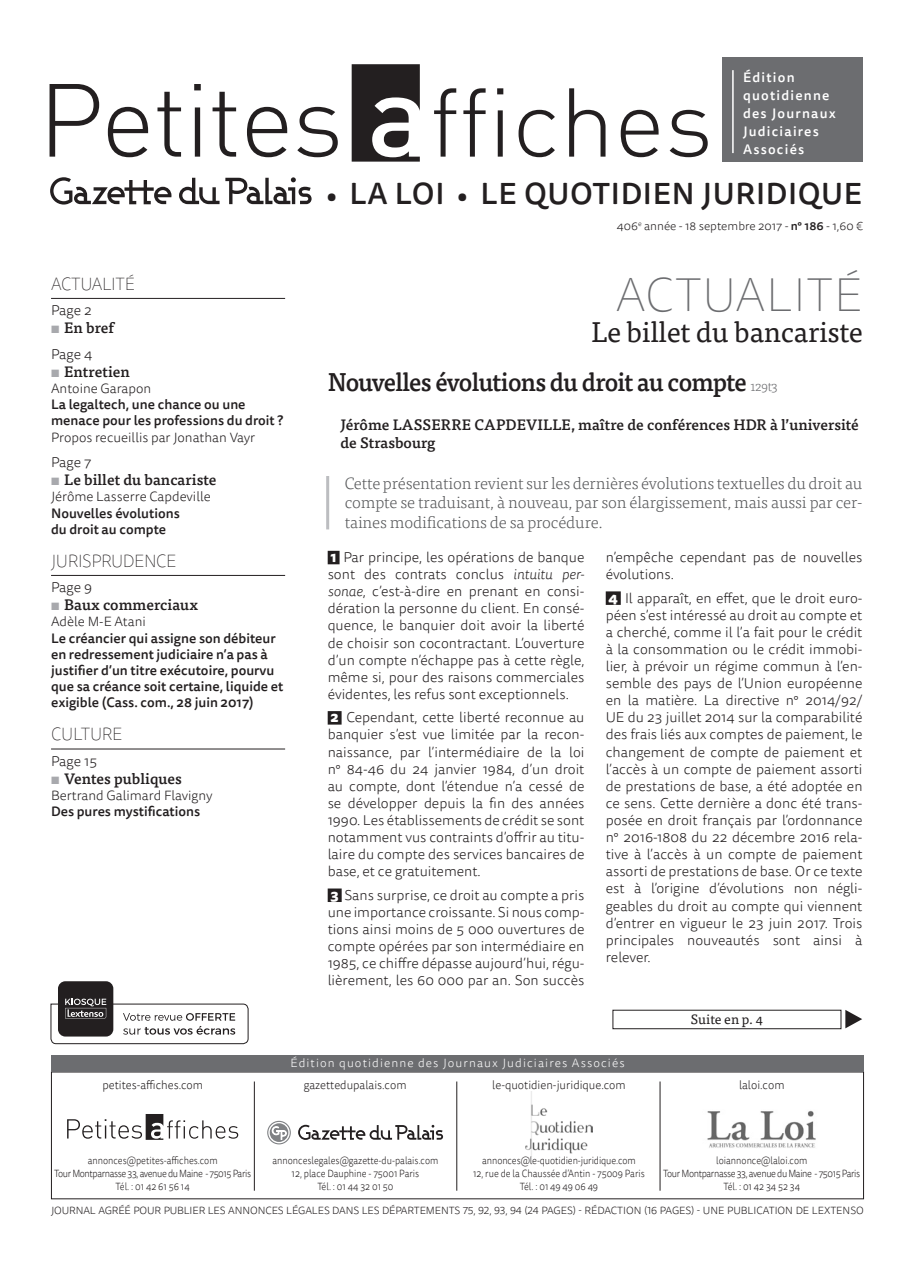
<style>
.page{position:relative;width:915px;height:1263px;background:#fff}
.page>*{position:absolute;margin:0;border:0;box-sizing:border-box;transform-origin:0 0}
.t1{font:100 48px "Tisa Sans OT";letter-spacing:.01em;color:#6c6d70}
.t2{font:500 30px "Tisa Sans OT";letter-spacing:.02em;color:#231f20}
.t3{font:28.5px "Tisa OT";letter-spacing:-.01em;color:#231f20}
.t4{font:500 25.5px "Tisa OT";letter-spacing:-.03em;color:#231f20;scale:.95 1}
.t5{font:100 18px "Tisa Sans OT";letter-spacing:-.02em;color:#231f20;scale:.95 1}
.t6{font:300 16.5px/19.5px "Tisa OT";letter-spacing:-.01em;color:#57585a;text-align:justify}
.t7{font:500 15px/18px "Tisa OT";color:#231f20}
.t8{font:300 14.25px/17.1px "Tisa Sans OT";color:#231f20;text-align:justify}
.t9{font:500 13.5px/16.2px "Tisa Sans OT";color:#231f20}
.t10{font:300 13.5px "Tisa Sans OT";color:#231f20}
.t11{font:500 13.5px/18px "Tisa Sans OT";letter-spacing:.09em;color:#fff}
.t12{font:13.5px "Tisa OT";color:#231f20}
.t13{font:300 12px "Tisa Sans OT";color:#231f20;scale:.95 1}
.t14{font:300 12px "Tisa Sans OT";letter-spacing:.09em;color:#fff}
.t15{font:300 12px "Tisa Sans OT";color:#231f20}
.t16{font:300 10.5px/12.6px "Tisa Sans OT";letter-spacing:-.04em;color:#231f20;text-align:center;scale:.88 1}
.t17{font:300 10.5px/12.6px "Tisa Sans OT";letter-spacing:-.01em;color:#231f20;text-align:center;scale:.88 1}
.t18{font:300 10.5px "Tisa Sans OT";letter-spacing:-.01em;color:#231f20}
.s1{font-weight:700;color:#a8a9ad}
.s2{font-size:27px}
.s3{font-weight:500}
.s4{font-weight:300;font-size:13.5px;color:#6c6d70}
.s5{font-weight:800;color:#fff}
.s6{font-style:italic}
</style>
<div class="page">
<div style="left:721px;top:58px;width:140px;height:104px;background:#6c6d70"></div>
<hr style="left:732px;top:70px;width:1px;height:83px;background:#fff">
<svg style="left:50px;top:84px;width:49px;height:73px"></svg>
<svg style="left:108px;top:107px;width:40px;height:50px"></svg>
<svg style="left:157px;top:92px;width:24px;height:65px"></svg>
<svg style="left:194px;top:84px;width:7px;height:73px"></svg>
<svg style="left:212px;top:92px;width:24px;height:65px"></svg>
<svg style="left:247px;top:107px;width:40px;height:50px"></svg>
<svg style="left:297px;top:107px;width:40px;height:50px"></svg>
<svg style="left:351px;top:64px;width:68px;height:98px"></svg>
<svg style="left:434px;top:88px;width:22px;height:69px"></svg>
<svg style="left:463px;top:88px;width:22px;height:69px"></svg>
<svg style="left:497px;top:88px;width:6px;height:69px"></svg>
<svg style="left:518px;top:110px;width:36px;height:47px"></svg>
<svg style="left:569px;top:88px;width:36px;height:69px"></svg>
<svg style="left:620px;top:110px;width:38px;height:47px"></svg>
<svg style="left:669px;top:110px;width:38px;height:47px"></svg>
<svg style="left:50px;top:177px;width:121px;height:28px"></svg>
<svg style="left:179px;top:178px;width:40px;height:26px"></svg>
<svg style="left:225px;top:177px;width:86px;height:27px"></svg>
<img style="left:525px;top:1091px;width:67px;height:65px">
<svg style="left:67px;top:1114px;width:171px;height:26px"></svg>
<img style="left:707px;top:1110px;width:109px;height:38px">
<hr style="left:659px;top:1081px;width:1px;height:110px;background:#231f20">
<hr style="left:456px;top:1081px;width:1px;height:110px;background:#231f20">
<hr style="left:254px;top:1081px;width:1px;height:110px;background:#231f20">
<svg style="left:269px;top:1123px;width:19px;height:19px"></svg>
<svg style="left:298px;top:1125px;width:145px;height:15px"></svg>
<svg style="left:271px;top:1126px;width:16px;height:14px"></svg>
<div style="left:267px;top:1121px;width:24px;height:23px;border:1px solid #808285;border-radius:50%"></div>
<div style="left:51px;top:1055px;width:812px;height:16px;background:#6c6d70"></div>
<div style="left:58px;top:981px;width:55px;height:55px;background:#231f20;border-radius:7px"></div>
<svg style="left:50px;top:999px;width:199px;height:45px"></svg>
<div style="left:612px;top:1010px;width:229px;height:19px;border:1px solid #231f20"></div>
<svg style="left:845px;top:1010px;width:16px;height:18px"></svg>
<hr style="left:51px;top:298px;width:234px;height:1px;background:#231f20">
<hr style="left:51px;top:575px;width:234px;height:1px;background:#231f20">
<hr style="left:51px;top:749px;width:234px;height:1px;background:#231f20">
<hr style="left:326px;top:476px;width:3px;height:53px;background:#bcbdc0">
<div style="left:327px;top:551px;width:12px;height:13px;background:#231f20"></div>
<div style="left:327px;top:711px;width:14px;height:14px;background:#231f20"></div>
<div style="left:327px;top:888px;width:14px;height:14px;background:#231f20"></div>
<div style="left:605px;top:591px;width:15px;height:14px;background:#231f20"></div>
<p class="t5" style="left:51px;top:273px;width:63px">ACTUALITÉ</p>
<p class="t8" style="left:51px;top:303px;width:42px">Page 2</p>
<p class="t7" style="left:51px;top:319px;width:64px"><span class="s1">▪</span> En bref</p>
<p class="t8" style="left:51px;top:346px;width:43px">Page 4</p>
<p class="t7" style="left:51px;top:363px;width:80px"><span class="s1">▪</span> Entretien</p>
<p class="t10" style="left:51px;top:380px;width:102px">Antoine Garapon</p>
<p class="t9" style="left:51px;top:397px;width:233px">La legaltech, une chance ou une menace pour les professions du droit ?</p>
<p class="t10" style="left:51px;top:429px;width:206px">Propos recueillis par Jonathan Vayr</p>
<p class="t8" style="left:51px;top:455px;width:42px">Page 7</p>
<p class="t7" style="left:51px;top:471px;width:167px"><span class="s1">▪</span> Le billet du bancariste</p>
<p class="t10" style="left:51px;top:489px;width:161px">Jérôme Lasserre Capdeville</p>
<p class="t9" style="left:51px;top:505px;width:130px">Nouvelles évolutions du droit au compte</p>
<p class="t5" style="left:51px;top:550px;width:133px">JU RISPRU DENCE</p>
<p class="t8" style="left:51px;top:579px;width:43px">Page 9</p>
<p class="t7" style="left:51px;top:596px;width:148px"><span class="s1">▪</span> Baux commerciaux</p>
<p class="t10" style="left:51px;top:614px;width:96px">Adèle M-E Atani</p>
<p class="t9" style="left:51px;top:630px;width:234px">Le créancier qui assigne son débiteur en redressement judiciaire n’a pas à justifier d’un titre exécutoire, pourvu que sa créance soit certaine, liquide et exigible (Cass. com., 28 juin 2017)</p>
<p class="t5" style="left:51px;top:723px;width:12px">CULTU</p>
<p class="t5" style="left:102px;top:723px;width:23px">RE</p>
<p class="t8" style="left:51px;top:753px;width:47px">Page 15</p>
<p class="t7" style="left:51px;top:770px;width:132px"><span class="s1">▪</span> Ventes publiques</p>
<p class="t10" style="left:51px;top:787px;width:163px">Bertrand Galimard Flavigny</p>
<p class="t9" style="left:51px;top:804px;width:151px">Des pures mystifications</p>
<p class="t11" style="left:742px;top:69px;width:94px">Édition quotidienne des Journaux<br>Judiciaires<br>Associés</p>
<h2 class="t2" style="left:326px;top:175px;width:537px"><span class="s2">•</span> LA LOI <span class="s2">•</span> LE QUOTIDIEN JURIDIQUE</h2>
<p class="t15" style="left:616px;top:219px;width:247px">406<sup>e</sup> année - 18 septembre 2017 - <span class="s3">n° 186</span> - 1,60 €</p>
<h1 class="t1" style="left:615px;top:267px;width:248px">ACTUALITÉ</h1>
<h3 class="t3" style="left:591px;top:315px;width:272px">Le billet du bancariste</h3>
<h3 class="t4" style="left:327px;top:366px;width:475px">Nouvelles évolutions du droit au compte <span class="s4">129t3</span></h3>
<p class="t7" style="left:340px;top:416px;width:520px">Jérôme LASSERRE CAPDEVILLE, maître de conférences HDR à l’université de Strasbourg</p>
<p class="t6" style="left:344px;top:474px;width:519px">Cette présentation revient sur les dernières évolutions textuelles du droit au compte se traduisant, à nouveau, par son élargissement, mais aussi par cer&shy;taines modifications de sa procédure.</p>
<p class="t8" style="left:327px;top:549px;width:258px"><span class="s5">1</span> Par principe, les opérations de banque sont des contrats conclus <span class="s6">intuitu per&shy;sonae</span>, c’est-à-dire en prenant en consi&shy;dération la personne du client. En consé&shy;quence, le banquier doit avoir la liberté de choisir son cocontractant. L’ouverture d’un compte n’échappe pas à cette règle, même si, pour des raisons commerciales évidentes, les refus sont exceptionnels.</p>
<p class="t8" style="left:327px;top:710px;width:258px"><span class="s5">2</span> Cependant, cette liberté reconnue au banquier s’est vue limitée par la recon&shy;naissance, par l’intermédiaire de la loi n° 84-46 du 24 janvier 1984, d’un droit au compte, dont l’étendue n’a cessé de se développer depuis la fin des années 1990. Les établissements de crédit se sont notamment vus contraints d’offrir au titu&shy;laire du compte des services bancaires de base, et ce gratuitement.</p>
<p class="t8" style="left:327px;top:887px;width:258px"><span class="s5">3</span> Sans surprise, ce droit au compte a pris une importance croissante. Si nous comp&shy;tions ainsi moins de 5 000 ouvertures de compte opérées par son intermédiaire en 1985, ce chiffre dépasse aujourd’hui, régu&shy;lièrement, les 60 000 par an. Son succès</p>
<p class="t8" style="left:605px;top:549px;width:258px">n’empêche cependant pas de nouvelles évolutions.</p>
<p class="t8" style="left:605px;top:590px;width:258px"><span class="s5">4</span> Il apparaît, en effet, que le droit euro&shy;péen s’est intéressé au droit au compte et a cherché, comme il l’a fait pour le crédit à la consommation ou le crédit immobi&shy;lier, à prévoir un régime commun à l’en&shy;semble des pays de l’Union européenne en la matière. La directive n° 2014/92/ UE du 23 juillet 2014 sur la comparabilité des frais liés aux comptes de paiement, le changement de compte de paiement et l’accès à un compte de paiement assorti de prestations de base, a été adoptée en ce sens. Cette dernière a donc été trans&shy;posée en droit français par l’ordonnance n° 2016-1808 du 22 décembre 2016 rela&shy;tive à l’accès à un compte de paiement assorti de prestations de base. Or ce texte est à l’origine d’évolutions non négli&shy;geables du droit au compte qui viennent d’entrer en vigueur le 23 juin 2017. Trois principales nouveautés sont ainsi à relever.</p>
<p class="t12" style="left:690px;top:1012px;width:73px">Suite en p. 4</p>
<p class="t13" style="left:102px;top:1077px;width:107px">petites-affiches.com</p>
<p class="t14" style="left:290px;top:1055px;width:335px">Édition quotidienne des Journaux Judiciaires Associés</p>
<p class="t13" style="left:303px;top:1077px;width:110px">gazettedupalais.com</p>
<p class="t13" style="left:492px;top:1077px;width:142px">le-quotidien-juridique.com</p>
<p class="t13" style="left:738px;top:1077px;width:49px">laloi.com</p>
<p class="t16" style="left:54px;top:1155px;width:225px">annonces@petites-affiches.com<br>Tour Montparnasse 33, avenue du Maine - 75015 Paris<br>Tél. : 01 42 61 56 14</p>
<p class="t17" style="left:272px;top:1155px;width:190px">annonceslegales@gazette-du-palais.com<br>12, place Dauphine - 75001 Paris<br>Tél. : 01 44 32 01 50</p>
<p class="t17" style="left:473px;top:1155px;width:197px">annonces@le-quotidien-juridique.com<br>12, rue de la Chaussée d’Antin - 75009 Paris<br>Tél. : 01 49 49 06 49</p>
<p class="t16" style="left:663px;top:1155px;width:225px">loiannonce@laloi.com<br>Tour Montparnasse 33, avenue du Maine - 75015 Paris<br>Tél. : 01 42 34 52 34</p>
<p class="t18" style="left:51px;top:1204px;width:814px">JOURNAL AGRÉÉ POUR PUBLIER LES ANNONCES LÉGALES DANS LES DÉPARTEMENTS 75, 92, 93, 94 (24 PAGES) - RÉDACTION (16 PAGES) - UNE PUBLICATION DE LEXTENSO</p>
</div>
